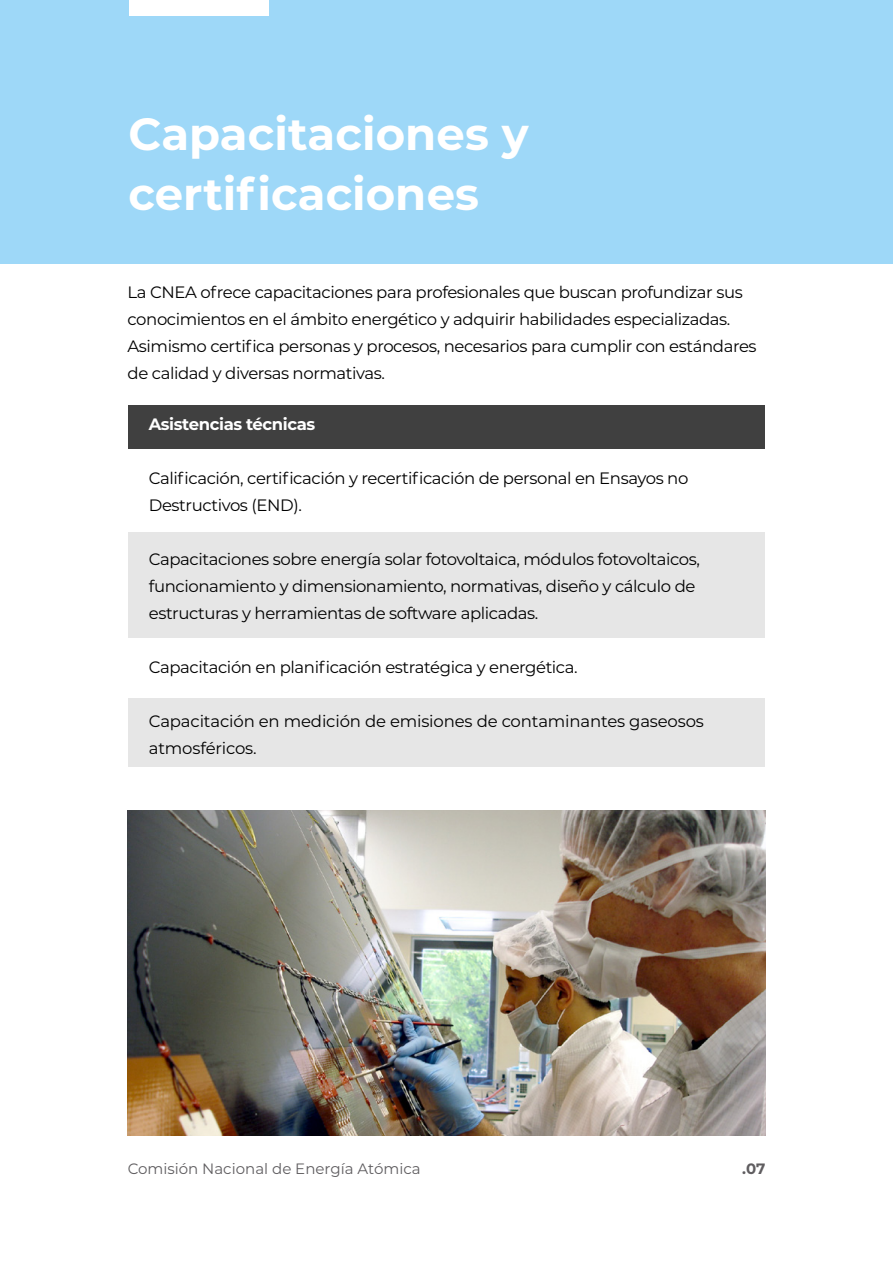
<style>
.page{position:relative;width:893px;height:1263px;background:#fff}
.page>*{position:absolute;margin:0;border:0;box-sizing:border-box;transform-origin:0 0}
.t1{font:700 45px/60px "Montserrat";color:#fff}
.t2{font:16.5px/27px "Montserrat";letter-spacing:-.025em;color:#000}
.t3{font:700 16.5px "Montserrat";letter-spacing:-.025em;color:#fff}
.t4{font:15px "Montserrat";color:#1a171b}
.t5{font:700 15px "Montserrat";color:#1a171b}
</style>
<div class="page">
<div style="left:0;top:0;width:893px;height:264px;background:#9ed8f8"></div>
<div style="left:129px;top:0;width:139px;height:16px;background:#fff"></div>
<div style="left:129px;top:532px;width:636px;height:105px;background:#e6e6e6"></div>
<div style="left:129px;top:698px;width:636px;height:69px;background:#e6e6e6"></div>
<div style="left:128px;top:405px;width:637px;height:43px;background:#404040"></div>
<img style="left:128px;top:810px;width:637px;height:325px">
<h1 class="t1" style="left:129px;top:102px;width:401px">Capacitaciones y certificaciones</h1>
<p class="t2" style="left:128px;top:278px;width:631px">La CNEA ofrece capacitaciones para profesionales que buscan profundizar sus conocimientos en el ámbito energético y adquirir habilidades especializadas.<br>Asimismo certifica personas y procesos, necesarios para cumplir con estándares de calidad y diversas normativas.</p>
<p class="t3" style="left:149px;top:412px;width:168px">Asistencias técnicas</p>
<p class="t2" style="left:149px;top:464px;width:541px">Calificación, certificación y recertificación de personal en Ensayos no<br>Destructivos (END).</p>
<p class="t2" style="left:149px;top:545px;width:553px">Capacitaciones sobre energía solar fotovoltaica, módulos fotovoltaicos, funcionamiento y dimensionamiento, normativas, diseño y cálculo de estructuras y herramientas de software aplicadas.</p>
<p class="t2" style="left:149px;top:653px;width:430px">Capacitación en planificación estratégica y energética.</p>
<p class="t2" style="left:149px;top:707px;width:557px">Capacitación en medición de emisiones de contaminantes gaseosos atmosféricos.</p>
<p class="t4" style="left:128px;top:1159px;width:295px">Comisión Nacional de Energía Atómica</p>
<p class="t5" style="left:742px;top:1158px;width:25px">.07</p>
</div>
